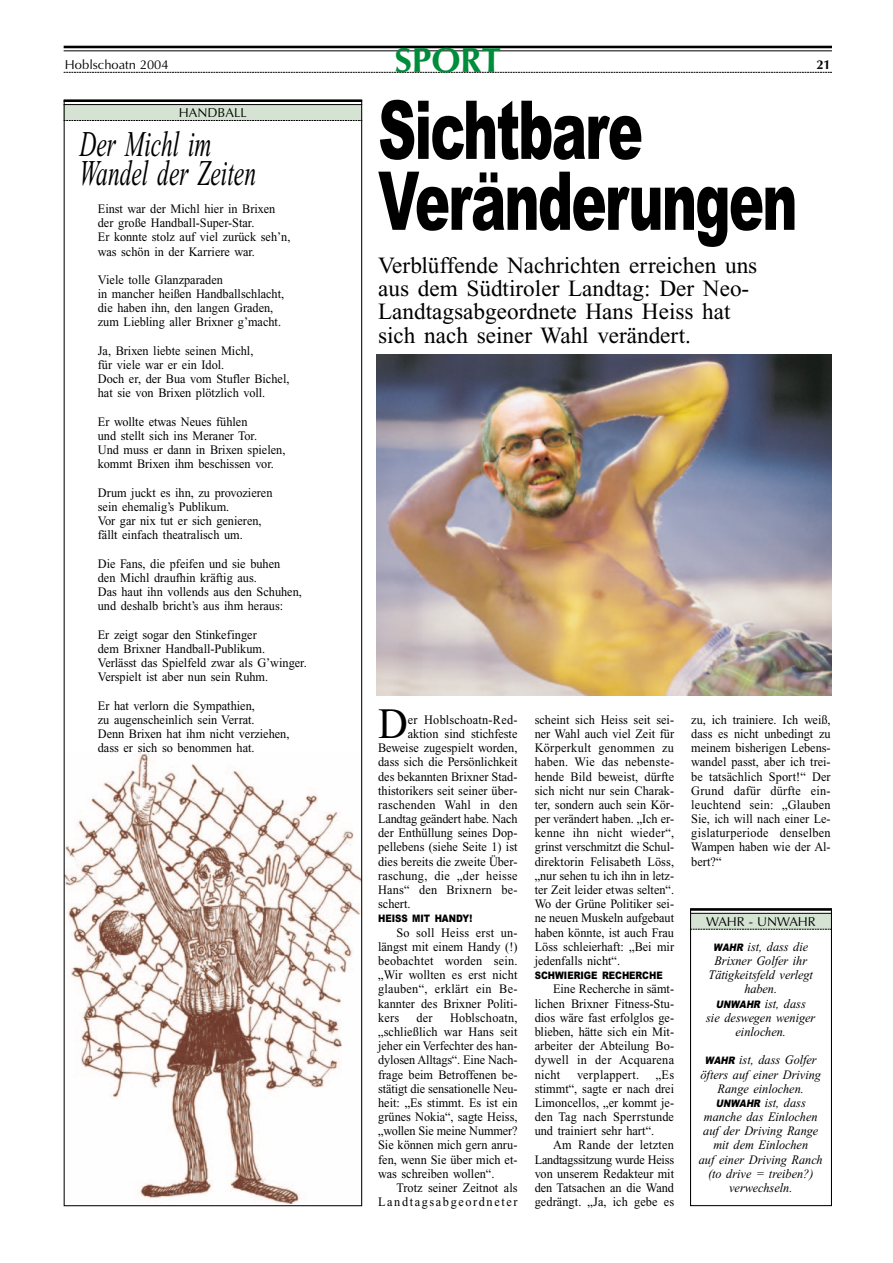
<style>
.page{position:relative;width:893px;height:1263px;background:#fff}
.page>*{position:absolute;margin:0;border:0;box-sizing:border-box;transform-origin:0 0}
.t1{font:900 81.3px/70.9px "Arial";letter-spacing:-.035em;color:#000;scale:.65 1}
.t2{font:43.35px "Times New Roman";color:#000;scale:.95 1}
.t3{font:italic 36.15px/28.3px "Times New Roman";color:#000;scale:.65 1}
.t4{font:700 34.8px "Optima";color:#008d3b}
.t5{font:23.25px/23.2px "Times New Roman";color:#000}
.t6{font:12.9px/14.2px "Times New Roman";color:#000;scale:.95 1}
.t7{font:italic 12.9px/14.2px "Times New Roman";color:#000;text-align:center;scale:.95 1}
.t8{font:12.9px "Times New Roman";letter-spacing:.02em;color:#000;scale:.95 1}
.t9{font:12.9px/14.2px "Times New Roman";letter-spacing:.13em;color:#000;text-align:right;scale:.95 1}
.t10{font:12.9px "Optima";color:#000}
.t11{font:700 12.9px "Optima";color:#000}
.t12{font:900 10.35px "Arial";color:#000;scale:.85 1}
.s1{font-family:"Arial";font-weight:900;font-size:10.35px}
</style>
<div class="page">
<hr style="left:64px;top:46px;width:768px;height:2px;background:#000">
<hr style="left:64px;top:51px;width:768px;height:1px;background:#000">
<svg style="left:64px;top:72px;width:768px;height:1px"></svg>
<img style="left:377px;top:355px;width:455px;height:340px">
<div style="left:690px;top:913px;width:142px;height:16px;background:#d4e3d2"></div>
<hr style="left:690px;top:908px;width:142px;height:3px;background:#000">
<hr style="left:690px;top:913px;width:142px;height:1px;background:#000">
<svg style="left:692px;top:929px;width:138px;height:1px"></svg>
<div style="left:690px;top:909px;width:142px;height:297px;border:1px solid #000"></div>
<div style="left:64px;top:105px;width:298px;height:15px;background:#d4e3d2"></div>
<hr style="left:64px;top:99px;width:298px;height:3px;background:#000">
<hr style="left:64px;top:104px;width:298px;height:1px;background:#000">
<svg style="left:66px;top:120px;width:294px;height:1px"></svg>
<img style="left:66px;top:753px;width:294px;height:450px">
<p class="t10" style="left:65px;top:59px;width:105px">Hoblschoatn 2004</p>
<p class="t10" style="left:179px;top:107px;width:70px">HANDBALL</p>
<h3 class="t3" style="left:80px;top:133px;width:273px">Der Michl im<br>Wandel der Zeiten</h3>
<p class="t6" style="left:98px;top:203px;width:204px">Einst war der Michl hier in Brixen der große Handball-Super-Star.<br>Er konnte stolz auf viel zurück seh’n, was schön in der Karriere war.</p>
<p class="t6" style="left:98px;top:274px;width:198px">Viele tolle Glanzparaden<br>in mancher heißen Handballschlacht, die haben ihn, den langen Graden, zum Liebling aller Brixner g’macht.</p>
<p class="t6" style="left:98px;top:345px;width:203px">Ja, Brixen liebte seinen Michl,<br>für viele war er ein Idol.<br>Doch er, der Bua vom Stufler Bichel, hat sie von Brixen plötzlich voll.</p>
<p class="t6" style="left:98px;top:416px;width:199px">Er wollte etwas Neues fühlen<br>und stellt sich ins Meraner Tor.<br>Und muss er dann in Brixen spielen, kommt Brixen ihm beschissen vor.</p>
<p class="t6" style="left:98px;top:487px;width:185px">Drum juckt es ihn, zu provozieren sein ehemalig’s Publikum.<br>Vor gar nix tut er sich genieren, fällt einfach theatralisch um.</p>
<p class="t6" style="left:98px;top:557px;width:216px">Die Fans, die pfeifen und sie buhen<br>den Michl draufhin kräftig aus.<br>Das haut ihn vollends aus den Schuhen, und deshalb bricht’s aus ihm heraus:</p>
<p class="t6" style="left:98px;top:628px;width:221px">Er zeigt sogar den Stinkefinger<br>dem Brixner Handball-Publikum.<br>Verlässt das Spielfeld zwar als G’winger.<br>Verspielt ist aber nun sein Ruhm.</p>
<p class="t6" style="left:98px;top:699px;width:203px">Er hat verlorn die Sympathien,<br>zu augenscheinlich sein Verrat.<br>Denn Brixen hat ihm nicht verziehen, dass er sich so benommen hat.</p>
<h3 class="t4" style="left:394px;top:45px;width:108px">SPORT</h3>
<h1 class="t1" style="left:378px;top:103px;width:646px">Sichtbare<br>Veränderungen</h1>
<h3 class="t5" style="left:378px;top:256px;width:381px">Verblüffende Nachrichten erreichen uns aus dem Südtiroler Landtag: Der Neo-Landtagsabgeordnete Hans Heiss hat sich nach seiner Wahl verändert.</h3>
<p class="t11" style="left:816px;top:59px;width:16px">21</p>
<h2 class="t2" style="left:378px;top:708px;width:33px">D</h2>
<p class="t8" style="left:408px;top:715px;width:117px">er Hoblschoatn-Red-</p>
<p class="t6" style="left:408px;top:728px;width:117px">aktion sind stichfeste</p>
<p class="t6" style="left:378px;top:742px;width:148px">Beweise zugespielt worden,</p>
<p class="t6" style="left:378px;top:756px;width:148px">dass sich die Persönlichkeit</p>
<p class="t6" style="left:378px;top:770px;width:148px">des bekannten Brixner Stad-</p>
<p class="t6" style="left:378px;top:785px;width:148px">thistorikers seit seiner über-</p>
<p class="t8" style="left:378px;top:800px;width:148px">raschenden Wahl in den</p>
<p class="t6" style="left:378px;top:813px;width:148px">Landtag geändert habe. Nach</p>
<p class="t6" style="left:378px;top:827px;width:148px">der Enthüllung seines Dop-</p>
<p class="t6" style="left:378px;top:841px;width:148px">pellebens (siehe Seite 1) ist</p>
<p class="t6" style="left:378px;top:855px;width:148px">dies bereits die zweite Über-</p>
<p class="t8" style="left:378px;top:871px;width:148px">raschung, die „der heisse</p>
<p class="t8" style="left:378px;top:885px;width:148px">Hans“ den Brixnern be-</p>
<p class="t6" style="left:378px;top:898px;width:36px">schert.</p>
<p class="t12" style="left:378px;top:915px;width:112px">HEISS MIT HANDY!</p>
<p class="t6" style="left:378px;top:926px;width:148px;text-align:justify;text-indent:18px">So soll Heiss erst un&shy;längst mit einem Handy (!) beobachtet worden sein. „Wir wollten es erst nicht glauben“, erklärt ein Be&shy;kannter des Brixner Politi&shy;kers</p>
<p class="t6" style="left:378px;top:1012px;width:148px;text-align:justify;text-indent:72px">Hoblschoatn, „schließlich war Hans seit jeher ein Verfechter des han&shy;dylosen Alltags“. Eine Nach&shy;frage beim Betroffenen be&shy;stätigt die sensationelle Neu&shy;heit: „Es stimmt. Es ist ein grünes Nokia“, sagte Heiss, „wollen Sie meine Nummer?<br>Sie können mich gern anru&shy;fen, wenn Sie über mich et&shy;was schreiben wollen“.</p>
<p class="t9" style="left:378px;top:1182px;width:148px">Trotz seiner Zeitnot als<br>Landtagsabgeordneter</p>
<p class="t6" style="left:416px;top:1012px;width:18px">der</p>
<p class="t6" style="left:534px;top:714px;width:148px;text-align:justify">scheint sich Heiss seit sei&shy;ner Wahl auch viel Zeit für Körperkult genommen zu haben. Wie das nebenste&shy;hende Bild beweist, dürfte sich nicht nur sein Charak&shy;ter, sondern auch sein Kör&shy;per verändert haben. „Ich er&shy;kenne ihn nicht wieder“, grinst verschmitzt die Schul&shy;direktorin Felisabeth Löss, „nur sehen tu ich ihn in letz&shy;ter Zeit leider etwas selten“.<br>Wo der Grüne Politiker sei&shy;ne neuen Muskeln aufgebaut haben könnte, ist auch Frau Löss schleierhaft: „Bei mir jedenfalls nicht“.</p>
<p class="t12" style="left:534px;top:972px;width:152px">SCHWIERIGE RECHERCHE</p>
<p class="t6" style="left:534px;top:983px;width:148px;text-align:justify;text-indent:18px">Eine Recherche in sämt&shy;lichen Brixner Fitness-Stu&shy;dios wäre fast erfolglos ge&shy;blieben, hätte sich ein Mit&shy;arbeiter der Abteilung Bo&shy;dywell in der Acquarena nicht</p>
<p class="t8" style="left:577px;top:1070px;width:67px">verplappert.</p>
<p class="t6" style="left:534px;top:1068px;width:148px;text-align:justify;text-indent:121px">„Es stimmt“, sagte er nach drei Limoncellos, „er kommt je&shy;den Tag nach Sperrstunde und trainiert sehr hart“.</p>
<p class="t6" style="left:534px;top:1139px;width:148px;text-align:justify;text-indent:18px">Am Rande der letzten Landtagssitzung wurde Heiss von unserem Redakteur mit den Tatsachen an die Wand gedrängt. „Ja, ich gebe es</p>
<p class="t6" style="left:691px;top:714px;width:148px;text-align:justify">zu, ich trainiere. Ich weiß, dass es nicht unbedingt zu meinem bisherigen Lebens&shy;wandel passt, aber ich trei&shy;be tatsächlich Sport!“ Der Grund dafür dürfte ein&shy;leuchtend sein: „Glauben Sie, ich will nach einer Le&shy;gislaturperiode denselben Wampen haben wie der Al&shy;bert?“</p>
<p class="t10" style="left:706px;top:916px;width:111px">WAHR - UNWAHR</p>
<p class="t7" style="left:706px;top:941px;width:116px"><span class="s1">WAHR</span> ist, dass die<br>Brixner Golfer ihr<br>Tätigkeitsfeld verlegt haben.<br><span class="s1">UNWAHR</span> ist, dass<br>sie deswegen weniger einlochen.</p>
<p class="t7" style="left:698px;top:1054px;width:132px"><span class="s1">WAHR</span> ist, dass Golfer öfters auf einer Driving<br>Range einlochen.<br><span class="s1">UNWAHR</span> ist, dass manche das Einlochen auf der Driving Range mit dem Einlochen<br>auf einer Driving Ranch (to drive = treiben?) verwechseln.</p>
</div>
